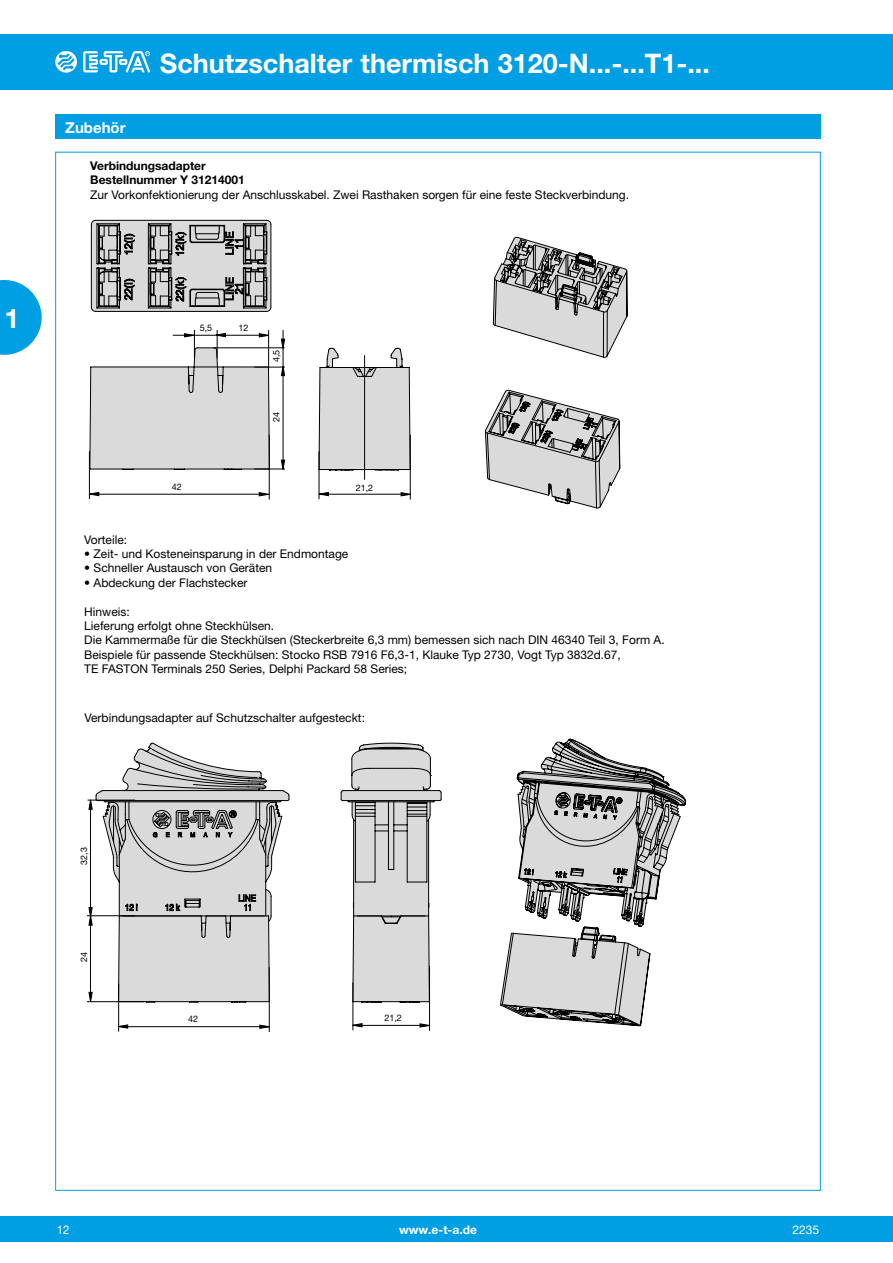
<style>
.page{position:relative;width:893px;height:1263px;background:#fff}
.page>*{position:absolute;margin:0;border:0;box-sizing:border-box;transform-origin:0 0}
.t1{font:700 27px "Helvetica Neue LT";color:#fff}
.Headline_10{font:700 15px "Helvetica Neue LT";color:#fff}
.t2{font:12px/14.4px "Helvetica Neue LT";color:#000}
.t3{font:700 12px "Helvetica Neue LT";color:#fff}
.t4{font:12px "Helvetica Neue LT";color:#fff}
.t5{font:12px "Helvetica Neue LT";color:#fff;scale:.95 1}
.t6{font:9px "Helvetica Neue LT";color:#000}
.s1{font-weight:700}
</style>
<div class="page">
<div style="left:0;top:1216px;width:893px;height:26px;background:#009ee3"></div>
<div style="left:0;top:34px;width:893px;height:55px;background:#009ee3"></div>
<svg style="left:55px;top:51px;width:22px;height:22px"></svg>
<svg style="left:83px;top:51px;width:67px;height:21px"></svg>
<svg style="left:0;top:280px;width:42px;height:75px"></svg>
<div style="left:55px;top:115px;width:766px;height:24px;background:#009ee3"></div>
<svg style="left:91px;top:220px;width:427px;height:110px"></svg>
<svg style="left:485px;top:237px;width:143px;height:272px"></svg>
<hr style="left:89px;top:451px;width:1px;height:48px;background:#000">
<hr style="left:269px;top:435px;width:1px;height:65px;background:#000">
<hr style="left:97px;top:494px;width:165px;height:1px;background:#000">
<svg style="left:88px;top:492px;width:11px;height:4px"></svg>
<svg style="left:259px;top:492px;width:11px;height:4px"></svg>
<svg style="left:89px;top:330px;width:322px;height:149px"></svg>
<hr style="left:319px;top:451px;width:1px;height:48px;background:#000">
<hr style="left:410px;top:435px;width:1px;height:65px;background:#000">
<hr style="left:323px;top:494px;width:80px;height:1px;background:#000">
<svg style="left:318px;top:492px;width:11px;height:4px"></svg>
<svg style="left:401px;top:492px;width:10px;height:4px"></svg>
<hr style="left:118px;top:984px;width:1px;height:47px;background:#000">
<hr style="left:269px;top:967px;width:1px;height:65px;background:#000">
<hr style="left:88px;top:800px;width:47px;height:1px;background:#000">
<hr style="left:87px;top:1001px;width:57px;height:1px;background:#000">
<hr style="left:87px;top:915px;width:48px;height:1px;background:#000">
<hr style="left:353px;top:982px;width:1px;height:48px;background:#000">
<hr style="left:429px;top:966px;width:1px;height:65px;background:#000">
<svg style="left:89px;top:738px;width:597px;height:291px"></svg>
<h1 class="t1" style="left:4px;top:302px;width:17px">1</h1>
<h1 class="t1" style="left:160px;top:46px;width:552px">Schutzschalter thermisch 3120-N...-...T1-...</h1>
<p class="Headline_10" style="left:65px;top:119px;width:62px">Zubehör</p>
<p class="t2" style="left:90px;top:158px;width:540px"><span class="s1">Verbindungsadapter<br>Bestellnummer Y 31214001<br></span>Zur Vorkonfektionierung der Anschlusskabel. Zwei Rasthaken sorgen für eine feste Steckverbindung.</p>
<p class="t6" style="left:200px;top:322px;width:14px">5,5</p>
<p class="t6" style="left:172px;top:481px;width:12px">42</p>
<p class="t6" style="left:238px;top:322px;width:12px">12</p>
<p class="t6" style="left:271px;top:362px;width:14px;rotate:-90deg">4,5</p>
<p class="t6" style="left:271px;top:421px;width:12px;rotate:-90deg">24</p>
<p class="t6" style="left:356px;top:483px;width:19px">21,2</p>
<p class="t2" style="left:84px;top:532px;width:44px">Vorteile:</p>
<p class="t2" style="left:84px;top:546px;width:266px">• Zeit- und Kosteneinsparung in der Endmontage</p>
<p class="t2" style="left:84px;top:561px;width:190px">• Schneller Austausch von Geräten</p>
<p class="t2" style="left:84px;top:575px;width:165px">• Abdeckung der Flachstecker</p>
<p class="t2" style="left:84px;top:604px;width:582px">Hinweis:<br>Lieferung erfolgt ohne Steckhülsen.<br>Die Kammermaße für die Steckhülsen (Steckerbreite 6,3 mm) bemessen sich nach DIN 46340 Teil 3, Form A.<br>Beispiele für passende Steckhülsen: Stocko RSB 7916 F6,3-1, Klauke Typ 2730, Vogt Typ 3832d.67,<br>TE FASTON Terminals 250 Series, Delphi Packard 58 Series;</p>
<p class="t2" style="left:85px;top:710px;width:282px">Verbindungsadapter auf Schutzschalter aufgesteckt:</p>
<p class="t6" style="left:79px;top:865px;width:19px;rotate:-90deg">32,3</p>
<p class="t6" style="left:79px;top:962px;width:12px;rotate:-90deg">24</p>
<p class="t6" style="left:188px;top:1014px;width:12px">42</p>
<p class="t6" style="left:384px;top:1012px;width:19px">21,2</p>
<p class="t5" style="left:57px;top:1222px;width:15px">12</p>
<p class="t3" style="left:399px;top:1222px;width:79px">www.e-t-a.de</p>
<p class="t4" style="left:792px;top:1222px;width:28px">2235</p>
</div>
